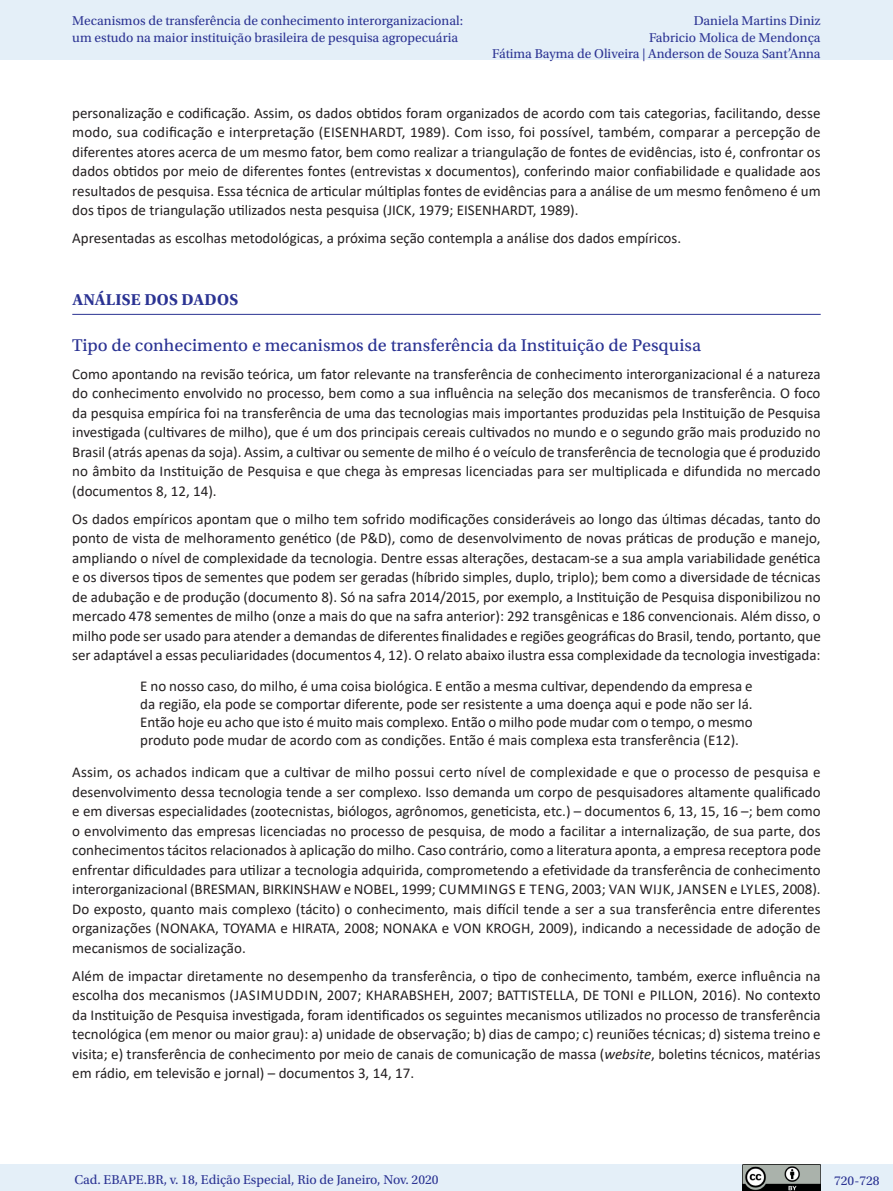
<style>
.page{position:relative;width:893px;height:1191px;background:#fff}
.page>*{position:absolute;margin:0;border:0;box-sizing:border-box;transform-origin:0 0}
._07_2_sub2{font:18px "Utopia Std Capt";color:#2b3393}
._07_1_sub_1{font:700 16.5px "Utopia Std";letter-spacing:.01em;color:#2b3393}
._06_0_texto{font:15px/19.5px "Calibri";color:#231f20;text-align:justify}
._06_2_citação{font:15px/18px "Calibri";color:#231f20;text-align:justify}
.t1{font:13.5px/16.5px "Utopia Std";color:#2b3393}
.s1{font-style:italic}
</style>
<div class="page">
<div style="left:0;top:0;width:893px;height:60px;background:#e4eff8"></div>
<div style="left:0;top:1164px;width:893px;height:27px;background:#e4eff8"></div>
<img style="left:743px;top:1164px;width:78px;height:27px">
<hr style="left:72px;top:314px;width:749px;height:1px;background:#2b3393">
<p class="t1" style="left:72px;top:13px;width:392px">Mecanismos de transferência de conhecimento interorganizacional: um estudo na maior instituição brasileira de pesquisa agropecuária</p>
<p class="t1" style="left:492px;top:13px;width:330px;text-align:right">Daniela Martins Diniz<br>Fabricio Molica de Mendonça<br>Fátima Bayma de Oliveira | Anderson de Souza Sant’Anna</p>
<p class="_06_0_texto" style="left:72px;top:102px;width:750px">personalização e codificação. Assim, os dados obtidos foram organizados de acordo com tais categorias, facilitando, desse modo, sua codificação e interpretação (EISENHARDT, 1989). Com isso, foi possível, também, comparar a percepção de diferentes atores acerca de um mesmo fator, bem como realizar a triangulação de fontes de evidências, isto é, confrontar os dados obtidos por meio de diferentes fontes (entrevistas x documentos), conferindo maior confiabilidade e qualidade aos resultados de pesquisa. Essa técnica de articular múltiplas fontes de evidências para a análise de um mesmo fenômeno é um dos tipos de triangulação utilizados nesta pesquisa (JICK, 1979; EISENHARDT, 1989).</p>
<p class="_06_0_texto" style="left:72px;top:228px;width:610px">Apresentadas as escolhas metodológicas, a próxima seção contempla a análise dos dados empíricos.</p>
<p class="_07_1_sub_1" style="left:72px;top:290px;width:167px">ANÁLISE DOS DADOS</p>
<p class="_07_2_sub2" style="left:72px;top:335px;width:630px">Tipo de conhecimento e mecanismos de transferência da Instituição de Pesquisa</p>
<p class="_06_0_texto" style="left:72px;top:363px;width:750px">Como apontando na revisão teórica, um fator relevante na transferência de conhecimento interorganizacional é a natureza do conhecimento envolvido no processo, bem como a sua influência na seleção dos mecanismos de transferência. O foco da pesquisa empírica foi na transferência de uma das tecnologias mais importantes produzidas pela Instituição de Pesquisa investigada (cultivares de milho), que é um dos principais cereais cultivados no mundo e o segundo grão mais produzido no Brasil (atrás apenas da soja). Assim, a cultivar ou semente de milho é o veículo de transferência de tecnologia que é produzido no âmbito da Instituição de Pesquisa e que chega às empresas licenciadas para ser multiplicada e difundida no mercado (documentos 8, 12, 14).</p>
<p class="_06_0_texto" style="left:72px;top:508px;width:750px">Os dados empíricos apontam que o milho tem sofrido modificações consideráveis ao longo das últimas décadas, tanto do ponto de vista de melhoramento genético (de P&amp;D), como de desenvolvimento de novas práticas de produção e manejo, ampliando o nível de complexidade da tecnologia. Dentre essas alterações, destacam-se a sua ampla variabilidade genética e os diversos tipos de sementes que podem ser geradas (híbrido simples, duplo, triplo); bem como a diversidade de técnicas de adubação e de produção (documento 8). Só na safra 2014/2015, por exemplo, a Instituição de Pesquisa disponibilizou no mercado 478 sementes de milho (onze a mais do que na safra anterior): 292 transgênicas e 186 convencionais. Além disso, o milho pode ser usado para atender a demandas de diferentes finalidades e regiões geográficas do Brasil, tendo, portanto, que ser adaptável a essas peculiaridades (documentos 4, 12). O relato abaixo ilustra essa complexidade da tecnologia investigada:</p>
<p class="_06_2_citação" style="left:140px;top:676px;width:614px">E no nosso caso, do milho, é uma coisa biológica. E então a mesma cultivar, dependendo da empresa e da região, ela pode se comportar diferente, pode ser resistente a uma doença aqui e pode não ser lá.<br>Então hoje eu acho que isto é muito mais complexo. Então o milho pode mudar com o tempo, o mesmo produto pode mudar de acordo com as condições. Então é mais complexa esta transferência (E12).</p>
<p class="_06_0_texto" style="left:72px;top:762px;width:750px">Assim, os achados indicam que a cultivar de milho possui certo nível de complexidade e que o processo de pesquisa e desenvolvimento dessa tecnologia tende a ser complexo. Isso demanda um corpo de pesquisadores altamente qualificado e em diversas especialidades (zootecnistas, biólogos, agrônomos, geneticista, etc.) – documentos 6, 13, 15, 16 –; bem como o envolvimento das empresas licenciadas no processo de pesquisa, de modo a facilitar a internalização, de sua parte, dos conhecimentos tácitos relacionados à aplicação do milho. Caso contrário, como a literatura aponta, a empresa receptora pode enfrentar dificuldades para utilizar a tecnologia adquirida, comprometendo a efetividade da transferência de conhecimento interorganizacional (BRESMAN, BIRKINSHAW e NOBEL, 1999; CUMMINGS E TENG, 2003; VAN WIJK, JANSEN e LYLES, 2008).<br>Do exposto, quanto mais complexo (tácito) o conhecimento, mais difícil tende a ser a sua transferência entre diferentes organizações (NONAKA, TOYAMA e HIRATA, 2008; NONAKA e VON KROGH, 2009), indicando a necessidade de adoção de mecanismos de socialização.</p>
<p class="_06_0_texto" style="left:72px;top:965px;width:750px">Além de impactar diretamente no desempenho da transferência, o tipo de conhecimento, também, exerce influência na escolha dos mecanismos (JASIMUDDIN, 2007; KHARABSHEH, 2007; BATTISTELLA, DE TONI e PILLON, 2016). No contexto da Instituição de Pesquisa investigada, foram identificados os seguintes mecanismos utilizados no processo de transferência tecnológica (em menor ou maior grau): a) unidade de observação; b) dias de campo; c) reuniões técnicas; d) sistema treino e visita; e) transferência de conhecimento por meio de canais de comunicação de massa (<span class="s1">website</span>, boletins técnicos, matérias em rádio, em televisão e jornal) – documentos 3, 14, 17.</p>
<p class="t1" style="left:74px;top:1171px;width:366px">Cad. EBAPE.BR, v. 18, Edição Especial, Rio de Janeiro, Nov. 2020</p>
<p class="t1" style="left:834px;top:1172px;width:47px">720-728</p>
</div>
